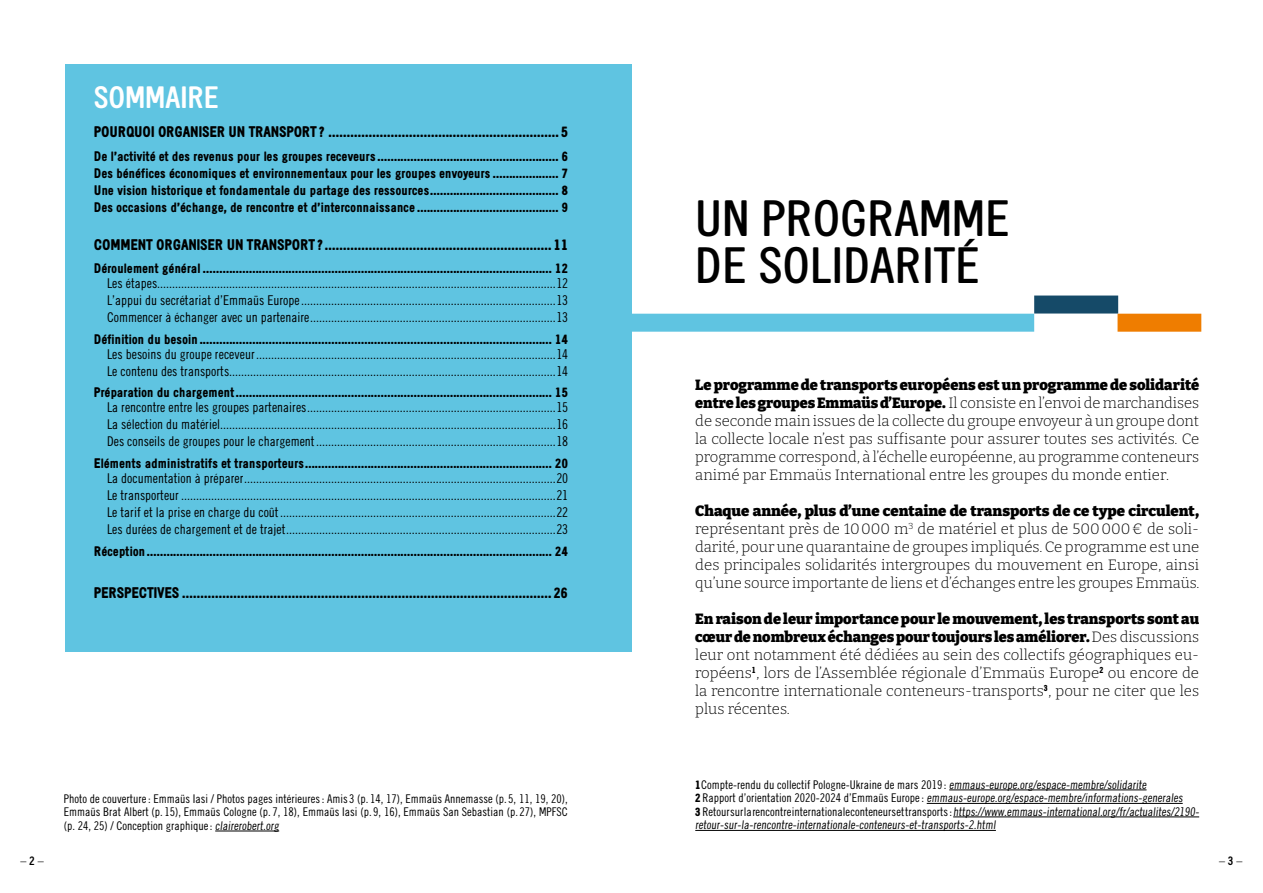
<style>
.page{position:relative;width:1263px;height:893px;background:#fff}
.page>*{position:absolute;margin:0;border:0;box-sizing:border-box;transform-origin:0 0}
.t1{font:49.5px/47.2px "Emmaus";color:#000}
.t2{font:700 30px "Emmaus";color:#fff}
.t3{font:300 15px/18px "Bitter";color:#000;text-align:justify}
.t4{font:900 15px "Emmaus";color:#000}
.t5{font:900 14.7px/18px "Bitter";color:#000}
.t6{font:300 13.5px/17.1px "Emmaus";color:#000;text-align:justify}
.t7{font:900 13.5px/17.1px "Emmaus";color:#000;text-align:justify}
.t8{font:300 12px/13.5px "Emmaus";color:#000}
.s1{font-weight:900;font-size:14.7px}
.s2{font-weight:300;font-size:15px}
.s3{font-weight:900}
.s4{font-weight:700}
</style>
<div class="page">
<hr style="left:949px;top:790px;width:197px;height:1px;background:#000">
<hr style="left:927px;top:803px;width:256px;height:1px;background:#000">
<hr style="left:953px;top:817px;width:246px;height:1px;background:#000">
<hr style="left:695px;top:830px;width:301px;height:1px;background:#000">
<hr style="left:215px;top:831px;width:64px;height:1px;background:#000">
<div style="left:65px;top:64px;width:566px;height:587px;background:#5fc4e1"></div>
<div style="left:1117px;top:314px;width:84px;height:18px;background:#ef7d00"></div>
<div style="left:631px;top:314px;width:403px;height:18px;background:#5fc4e1"></div>
<div style="left:1034px;top:296px;width:84px;height:18px;background:#154a68"></div>
<h2 class="t2" style="left:94px;top:80px;width:126px">SOMMAIRE</h2>
<p class="t4" style="left:94px;top:124px;width:476px">POURQUOI ORGANISER UN TRANSPORT ? ............................................................... 5</p>
<p class="t7" style="left:94px;top:147px;width:476px">De l’activité et des revenus pour les groupes receveurs ....................................................... 6<br>Des bénéfices économiques et environnementaux pour les groupes envoyeurs .................... 7<br>Une vision historique et fondamentale du partage des ressources....................................... 8<br>Des occasions d’échange, de rencontre et d’interconnaissance ........................................... 9</p>
<p class="t4" style="left:94px;top:236px;width:476px">COMMENT ORGANISER UN TRANSPORT ?.............................................................. 11</p>
<p class="t7" style="left:94px;top:260px;width:475px">Déroulement général .......................................................................................................... 12</p>
<p class="t6" style="left:107px;top:275px;width:463px">Les étapes.....................................................................................................................................12<br>L’appui du secrétariat d’Emmaüs Europe.....................................................................................13<br>Commencer à échanger avec un partenaire..................................................................................13</p>
<p class="t7" style="left:94px;top:330px;width:475px">Définition du besoin........................................................................................................... 14</p>
<p class="t6" style="left:107px;top:345px;width:463px">Les besoins du groupe receveur....................................................................................................14<br>Le contenu des transports.............................................................................................................14</p>
<p class="t7" style="left:94px;top:384px;width:475px">Préparation du chargement................................................................................................ 15</p>
<p class="t6" style="left:107px;top:399px;width:463px">La rencontre entre les groupes partenaires...................................................................................15<br>La sélection du matériel................................................................................................................16<br>Des conseils de groupes pour le chargement................................................................................18</p>
<p class="t7" style="left:94px;top:454px;width:475px">Eléments administratifs et transporteurs........................................................................... 20</p>
<p class="t6" style="left:107px;top:469px;width:463px">La documentation à préparer........................................................................................................20<br>Le transporteur .............................................................................................................................21<br>Le tarif et la prise en charge du coût............................................................................................22<br>Les durées de chargement et de trajet..........................................................................................23</p>
<p class="t7" style="left:94px;top:542px;width:475px">Réception........................................................................................................................... 24</p>
<p class="t4" style="left:94px;top:584px;width:475px">PERSPECTIVES ..................................................................................................... 26</p>
<p class="t8" style="left:64px;top:792px;width:505px;text-align:justify">Photo de couverture: Emmaüs Iasi / Photos pages intérieures: Amis 3 (p. 14, 17), Emmaüs Annemasse (p. 5, 11, 19, 20), Emmaüs Brat Albert (p. 15), Emmaüs Cologne (p. 7, 18), Emmaüs Iasi (p. 9, 16), Emmaüs San Sebastian (p. 27), MPFSC (p. 24, 25) / Conception graphique: clairerobert.org</p>
<h1 class="t1" style="left:695px;top:194px;width:316px">UN PROGRAMME<br>DE SOLIDARITÉ</h1>
<p class="t5" style="left:695px;top:376px;width:505px">Le programme de transports européens est un programme de solidarité</p>
<p class="t3" style="left:695px;top:393px;width:505px"><span class="s1">entre les groupes Emmaüs d’Europe.</span> Il consiste en l’envoi de marchandises de seconde main issues de la collecte du groupe envoyeur à un groupe dont la collecte locale n’est pas suffisante pour assurer toutes ses activités. Ce programme correspond, à l’échelle européenne, au programme conteneurs animé par Emmaüs International entre les groupes du monde entier.</p>
<p class="t5" style="left:695px;top:502px;width:505px">Chaque année, plus d’une centaine de transports de ce type circulent,</p>
<p class="t3" style="left:695px;top:519px;width:506px">représentant près de 10 000 m<sup>3</sup> de matériel et plus de 500 000 € de soli&shy;darité, pour une quarantaine de groupes impliqués. Ce programme est une des principales solidarités intergroupes du mouvement en Europe, ainsi qu’une source importante de liens et d’échanges entre les groupes Emmaüs.</p>
<p class="t5" style="left:695px;top:610px;width:505px">En raison de leur importance pour le mouvement, les transports sont au cœur de nombreux échanges pour toujours les améliorer. <span class="s2">Des discussions</span></p>
<p class="t3" style="left:695px;top:645px;width:505px">leur ont notamment été dédiées au sein des collectifs géographiques eu&shy;ropéens<sup>1</sup>, lors de l’Assemblée régionale d’Emmaüs Europe<sup>2</sup> ou encore de la rencontre internationale conteneurs-transports<sup>3</sup>, pour ne citer que les plus récentes.</p>
<p class="t8" style="left:695px;top:777px;width:507px"><span class="s3">1</span>Compte-rendu du collectif Pologne-Ukraine de mars 2019 : emmaus-europe.org/espace-membre/solidarite<br><span class="s3">2</span> Rapport d’orientation 2020-2024 d’Emmaüs Europe : emmaus-europe.org/espace-membre/informations-generales<br><span class="s3">3</span> Retour sur la rencontre internationale conteneurs et transports : https://www.emmaus-international.org/fr/actualites/2190- retour-sur-la-rencontre-internationale-conteneurs-et-transports-2.html</p>
<p class="t8" style="left:21px;top:854px;width:25px">– <span class="s4">2</span> –</p>
<p class="t8" style="left:1219px;top:854px;width:25px">– <span class="s4">3</span> –</p>
</div>
